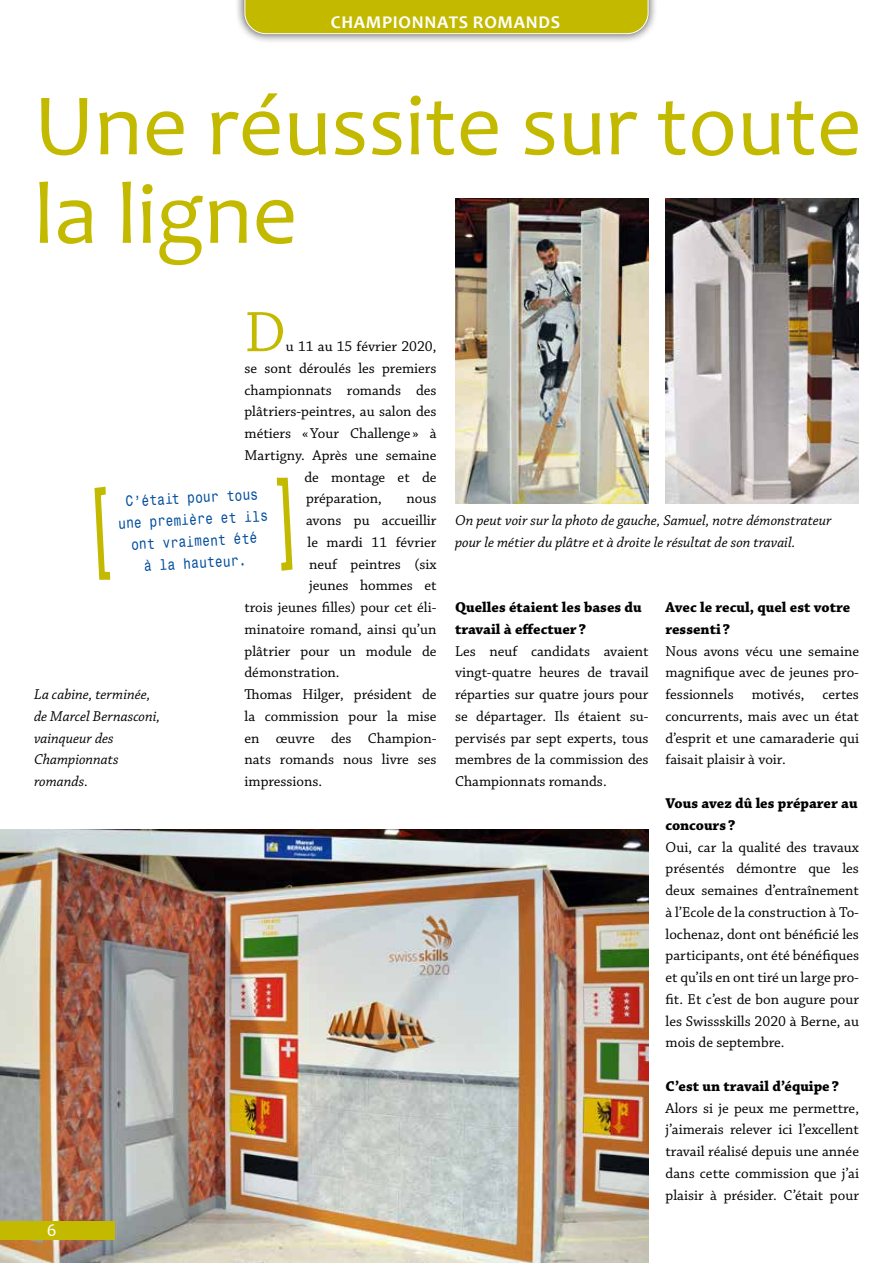
<style>
.page{position:relative;width:893px;height:1263px;background:#fff}
.page>*{position:absolute;margin:0;border:0;box-sizing:border-box;transform-origin:0 0}
.t1{font:88.5px/88.5px "Candara";color:#c3ba00}
.t2{font:60px "Chaparral Pro";color:#c3ba00}
.t3{font:700 18px "Candara";letter-spacing:.04em;color:#fff}
.t4{font:18px "Candara";color:#fff}
.t5{font:15px/21.8px "Chaparral Pro";color:#000;text-align:justify}
.t6{font:italic 15px/21.8px "Chaparral Pro";color:#000}
.t7{font:700 15px/21.8px "Chaparral Pro";color:#000}
.t8{font:13.5px/21.8px "Monospace Typewriter";color:#004d9d;text-align:center}
</style>
<div class="page">
<img style="left:0;top:830px;width:648px;height:433px">
<div style="left:0;top:1221px;width:115px;height:19px;background:#c3ba00"></div>
<div style="left:235px;top:0;width:423px;height:44px;background:#000;opacity:.75"></div>
<div style="left:244px;top:0;width:405px;height:34px;background:#c3ba00"></div>
<img style="left:455px;top:199px;width:193px;height:304px">
<img style="left:665px;top:199px;width:194px;height:304px">
<svg style="left:95px;top:487px;width:15px;height:93px"></svg>
<svg style="left:277px;top:478px;width:16px;height:93px"></svg>
<p class="t3" style="left:331px;top:11px;width:231px">CHAMPIONNATS ROMANDS</p>
<h1 class="t1" style="left:34px;top:80px;width:829px">Une réussite sur toute la ligne</h1>
<h2 class="t2" style="left:244px;top:299px;width:43px">D</h2>
<p class="t5" style="left:286px;top:336px;width:152px">u 11 au 15 février 2020,</p>
<p class="t5" style="left:244px;top:358px;width:193px">se sont déroulés les premiers</p>
<p class="t5" style="left:244px;top:380px;width:193px">championnats romands des</p>
<p class="t5" style="left:244px;top:401px;width:193px">plâtriers-peintres, au salon des</p>
<p class="t5" style="left:244px;top:423px;width:194px">métiers «Your Challenge » à</p>
<p class="t5" style="left:245px;top:445px;width:193px">Martigny. Après une semaine</p>
<p class="t5" style="left:305px;top:467px;width:133px">de montage et de</p>
<p class="t5" style="left:306px;top:488px;width:77px">préparation,</p>
<p class="t5" style="left:407px;top:488px;width:31px">nous</p>
<p class="t5" style="left:306px;top:510px;width:132px">avons pu accueillir</p>
<p class="t5" style="left:308px;top:532px;width:131px">le mardi 11 février</p>
<p class="t5" style="left:309px;top:554px;width:129px">neuf peintres (six</p>
<p class="t5" style="left:309px;top:575px;width:129px">jeunes hommes et</p>
<p class="t5" style="left:245px;top:597px;width:193px">trois jeunes filles) pour cet éli-</p>
<p class="t5" style="left:245px;top:619px;width:193px">minatoire romand, ainsi qu’un</p>
<p class="t5" style="left:245px;top:641px;width:193px">plâtrier pour un module de</p>
<p class="t5" style="left:245px;top:662px;width:97px">démonstration.</p>
<p class="t5" style="left:245px;top:684px;width:193px">Thomas Hilger, président de</p>
<p class="t5" style="left:245px;top:706px;width:194px">la commission pour la mise</p>
<p class="t5" style="left:245px;top:728px;width:193px">en œuvre des Champion-</p>
<p class="t5" style="left:245px;top:749px;width:194px">nats romands nous livre ses</p>
<p class="t5" style="left:245px;top:771px;width:79px">impressions.</p>
<p class="t8" style="left:116px;top:491px;width:152px;rotate:-3deg">C’était pour tous une première et ils ont vraiment été<br>à la hauteur.</p>
<p class="t6" style="left:34px;top:684px;width:128px">La cabine, terminée, de Marcel Bernasconi, vainqueur des<br>Championnats romands.</p>
<p class="t4" style="left:47px;top:1218px;width:11px">6</p>
<p class="t6" style="left:455px;top:510px;width:378px">On peut voir sur la photo de gauche, Samuel, notre démonstrateur pour le métier du plâtre et à droite le résultat de son travail.</p>
<p class="t7" style="left:455px;top:597px;width:188px">Quelles étaient les bases du travail à effectuer ?</p>
<p class="t5" style="left:455px;top:641px;width:195px">Les neuf candidats avaient vingt-quatre heures de travail réparties sur quatre jours pour se départager. Ils étaient su&shy;pervisés par sept experts, tous membres de la commission des Championnats romands.</p>
<p class="t7" style="left:665px;top:597px;width:186px">Avec le recul, quel est votre ressenti ?</p>
<p class="t5" style="left:665px;top:641px;width:195px">Nous avons vécu une semaine magnifique avec de jeunes pro&shy;fessionnels motivés, certes concurrents, mais avec un état d’esprit et une camaraderie qui faisait plaisir à voir.</p>
<p class="t7" style="left:665px;top:793px;width:194px">Vous avez dû les préparer au concours ?</p>
<p class="t5" style="left:665px;top:836px;width:195px">Oui, car la qualité des travaux présentés démontre que les deux semaines d’entraînement à l’Ecole de la construction à To&shy;lochenaz, dont ont bénéficié les participants, ont été bénéfiques et qu’ils en ont tiré un large pro&shy;fit. Et c’est de bon augure pour les Swissskills 2020 à Berne, au mois de septembre.</p>
<p class="t7" style="left:665px;top:1076px;width:175px">C’est un travail d’équipe ?</p>
<p class="t5" style="left:665px;top:1097px;width:195px">Alors si je peux me permettre, j’aimerais relever ici l’excellent travail réalisé depuis une année dans cette commission que j’ai plaisir à présider. C’était pour</p>
</div>
